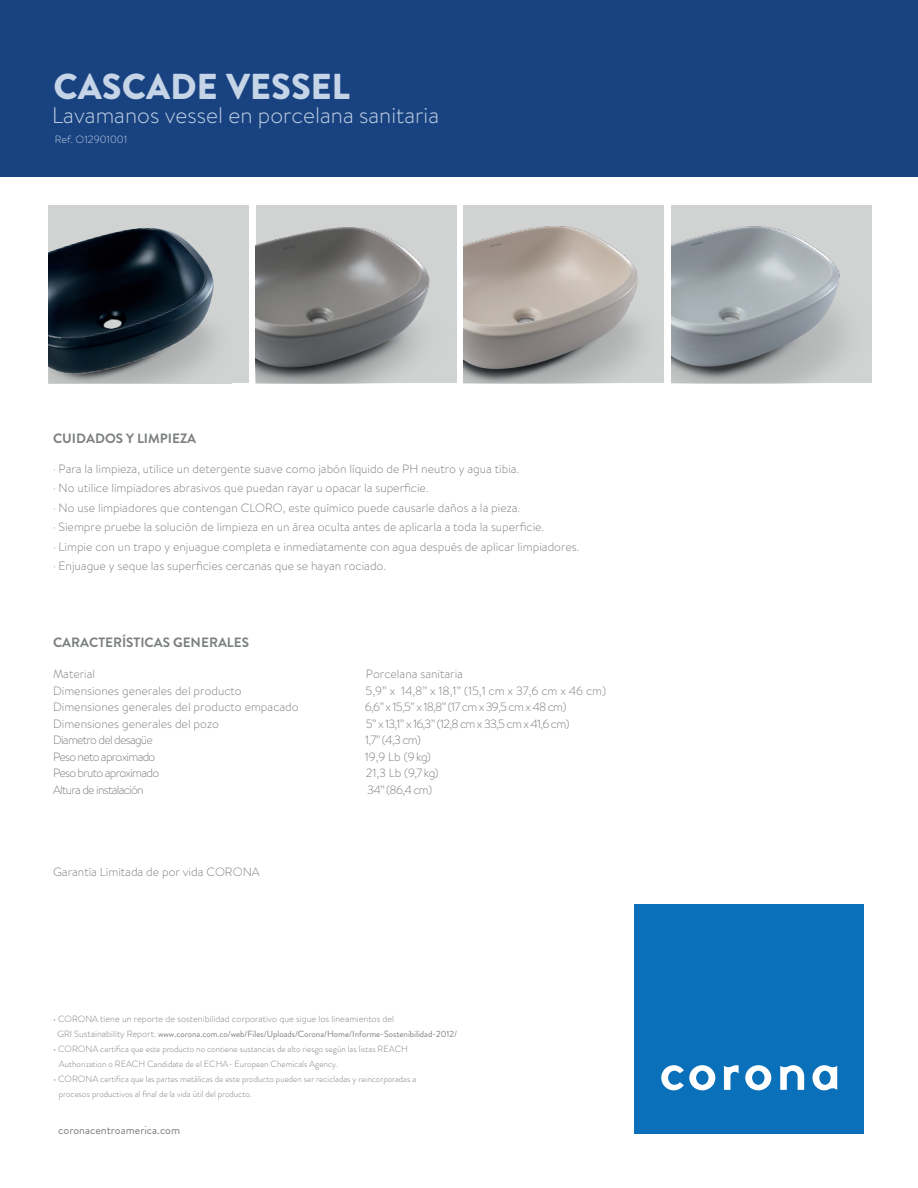
<style>
.page{position:relative;width:918px;height:1188px;background:#fff}
.page>*{position:absolute;margin:0;border:0;box-sizing:border-box;transform-origin:0 0}
.t1{font:900 36px "Brandon Text";color:#c5d4e7}
.t2{font:300 22.5px "Brandon Text";color:#c5d4e7}
.t3{font:700 13.5px "Brandon Grotesque";color:#7b7f80}
.t4{font:300 12px/19.5px "Brandon Text";color:#787b7d}
.t5{font:300 12px "Brandon Text";letter-spacing:-.06em;color:#787b7d}
.t6{font:12px "Brandon Grotesque";color:#7b7f80}
.t7{font:300 10.5px "Brandon Text";color:#c5d4e7}
.t8{font:300 9px/15px "Brandon Grotesque";color:#7b7f80}
.t9{font:9px "Brandon Grotesque";color:#7b7f80}
.t10{font:300 9px "Brandon Text";color:#7b7f80}
.s1{font-family:"Brandon Grotesque"}
.s2{font-family:"Brandon Text";font-weight:300}
</style>
<div class="page">
<div style="left:0;top:0;width:918px;height:177px;background:#194380"></div>
<div style="left:634px;top:904px;width:230px;height:230px;background:#0a70b9"></div>
<svg style="left:661px;top:1065px;width:55px;height:26px"></svg>
<svg style="left:745px;top:1065px;width:27px;height:26px"></svg>
<svg style="left:780px;top:1065px;width:24px;height:25px"></svg>
<svg style="left:812px;top:1065px;width:26px;height:26px"></svg>
<svg style="left:724px;top:1065px;width:15px;height:25px"></svg>
<div style="left:48px;top:206px;width:201px;height:177px;background:#d1d2d2"></div>
<img style="left:256px;top:206px;width:200px;height:177px">
<img style="left:464px;top:206px;width:200px;height:177px">
<img style="left:671px;top:206px;width:201px;height:177px">
<img style="left:49px;top:227px;width:166px;height:156px">
<h1 class="t1" style="left:53px;top:61px;width:298px">CASCADE VESSEL</h1>
<h2 class="t2" style="left:52px;top:100px;width:388px">Lavamanos vessel en porcelana sanitaria</h2>
<p class="t7" style="left:55px;top:132px;width:74px">Ref. O12901001</p>
<p class="t3" style="left:53px;top:429px;width:145px">CUIDADOS Y LIMPIEZA</p>
<p class="t4" style="left:53px;top:459px;width:528px">· Para la limpieza, utilice un detergente suave como jabón líquido de PH neutro y agua tibia.<br>· No utilice limpiadores abrasivos que puedan rayar u opacar la superficie.<br>· No use limpiadores que contengan CLORO, este químico puede causarle daños a la pieza.<br>· Siempre pruebe la solución de limpieza en un área oculta antes de aplicarla a toda la superficie.<br>· Limpie con un trapo y enjuague completa e inmediatamente con agua después de aplicar limpiadores. · Enjuague y seque las superficies cercanas que se hayan rociado.</p>
<p class="t3" style="left:53px;top:633px;width:198px">CARACTERÍSTICAS GENERALES</p>
<p class="t4" style="left:53px;top:664px;width:44px">Material</p>
<p class="t4" style="left:366px;top:664px;width:99px">Porcelana sanitaria</p>
<p class="t4" style="left:53px;top:681px;width:190px">Dimensiones generales del producto</p>
<p class="t4" style="left:366px;top:681px;width:242px">5,9” x 14,8” x 18,1” (15,1 cm x 37,6 cm x 46 cm)</p>
<p class="t4" style="left:53px;top:697px;width:247px">Dimensiones generales del producto empacado</p>
<p class="t5" style="left:365px;top:699px;width:203px">6,6” x 15,5” x 18,8” (17 cm x 39,5 cm x 48 cm)</p>
<p class="t4" style="left:53px;top:714px;width:167px">Dimensiones generales del pozo</p>
<p class="t5" style="left:366px;top:716px;width:205px">5” x 13,1” x 16,3” (12,8 cm x 33,5 cm x 41,6 cm)</p>
<p class="t5" style="left:53px;top:732px;width:101px">Diametro del desagüe</p>
<p class="t4" style="left:365px;top:730px;width:57px">1,7” (4,3 cm)</p>
<p class="t5" style="left:53px;top:749px;width:104px">Peso neto aproximado</p>
<p class="t4" style="left:365px;top:747px;width:68px">19,9 Lb (9kg)</p>
<p class="t5" style="left:53px;top:765px;width:108px">Peso bruto aproximado</p>
<p class="t4" style="left:366px;top:763px;width:74px">21,3 Lb (9,7 kg)</p>
<p class="t5" style="left:53px;top:782px;width:92px">Altura de instalación</p>
<p class="t4" style="left:367px;top:780px;width:66px">34” (86,4 cm)</p>
<p class="t4" style="left:53px;top:862px;width:208px">Garantía Limitada de por vida CORONA</p>
<p class="t10" style="left:53px;top:1013px;width:343px"><span class="s1">•</span> CORONA tiene un reporte de sostenibilidad corporativo que sigue los lineamientos del</p>
<p class="t9" style="left:57px;top:1028px;width:401px"><span class="s2">GRI Sustainability Report.</span> www.corona.com.co/web/Files/Uploads/Corona/Home/Informe-Sostenibilidad-2012/</p>
<p class="t8" style="left:59px;top:1042px;width:351px;text-indent:-6px">• CORONA certifica que este producto no contiene sustancias de alto riesgo según las listas REACH<br>Authorization o REACH Candidate de el ECHA- European Chemicals Agency.</p>
<p class="t8" style="left:59px;top:1072px;width:359px;text-indent:-6px">• CORONA certifica que las partes metálicas de este producto pueden ser recicladas y reincorporadas a procesos productivos al final de la vida útil del producto.</p>
<p class="t6" style="left:58px;top:1121px;width:123px">coronacentroamerica.com</p>
</div>
